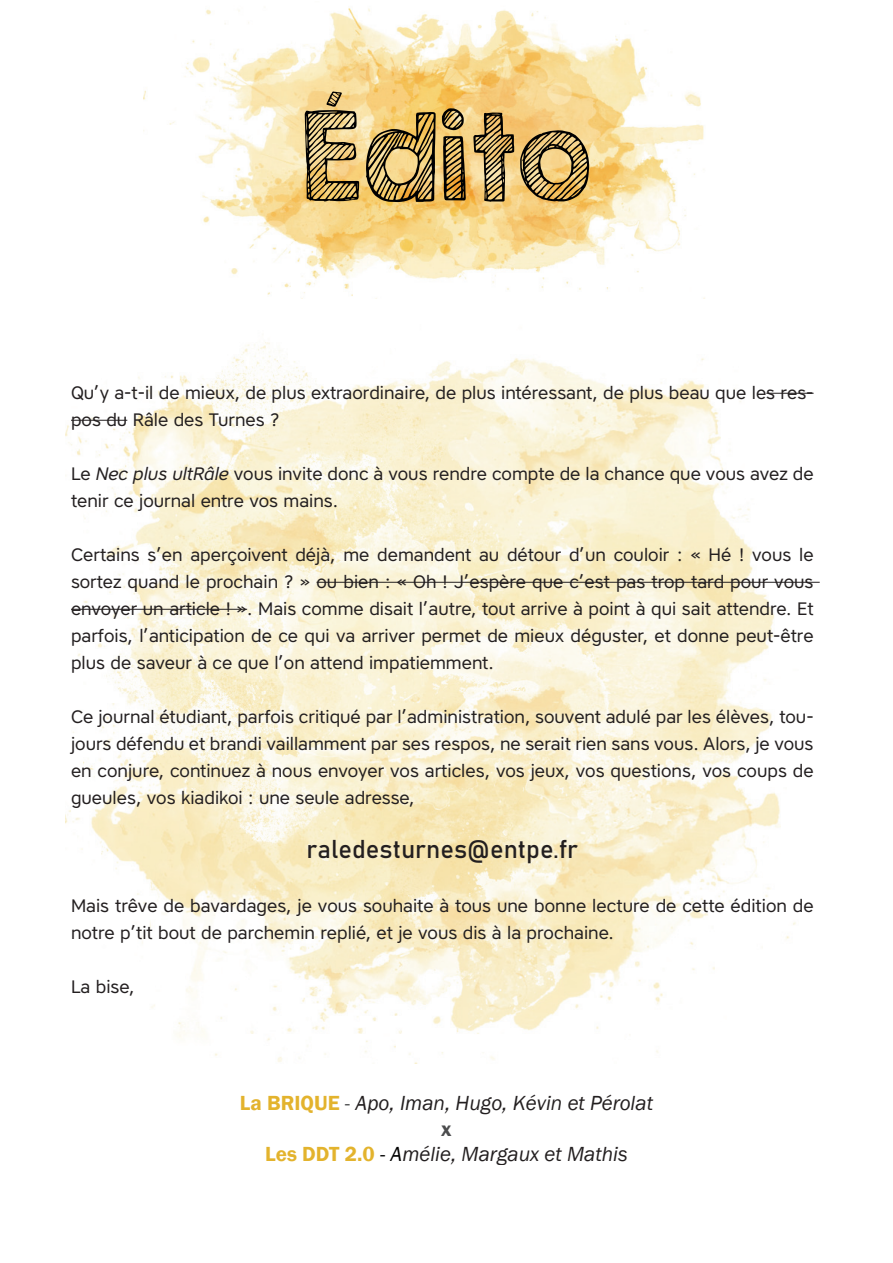
<style>
.page{position:relative;width:893px;height:1263px;background:#fff}
.page>*{position:absolute;margin:0;border:0;box-sizing:border-box;transform-origin:0 0}
.t1{font:108px "KG Second Chances Sketch";color:#000}
.t2{font:25.5px "Bahnschrift 400 100";color:#231f20}
.t3{font:italic 21px/25.2px "Franklin Gothic";color:#231f20;text-align:center}
.t4{font:18px/27px "Core Sans A45";color:#231f20}
.s1{font-style:italic}
.s2{font-weight:600;font-style:normal;color:#e3b32d}
.s3{font-style:normal;color:#4b4c4d}
.s4{font-weight:600;font-style:normal;color:#4b4c4d}
.s5{font-style:normal;color:#000}
.s6{color:#000}
</style>
<div class="page">
<img style="left:66px;top:342px;width:750px;height:721px">
<img style="left:144px;top:8px;width:561px;height:291px">
<hr style="left:766px;top:393px;width:48px;height:1px;background:#231f20">
<hr style="left:71px;top:420px;width:56px;height:1px;background:#231f20">
<hr style="left:317px;top:582px;width:503px;height:1px;background:#231f20">
<hr style="left:71px;top:609px;width:176px;height:1px;background:#231f20">
<h1 class="t1" style="left:301px;top:89px;width:292px">Édito</h1>
<p class="t4" style="left:71px;top:379px;width:744px">Qu’y a-t-il de mieux, de plus extraordinaire, de plus intéressant, de plus beau que les res&shy;pos du Râle des Turnes ?</p>
<p class="t4" style="left:71px;top:460px;width:744px">Le <span class="s1">Nec plus ultRâle</span> vous invite donc à vous rendre compte de la chance que vous avez de tenir ce journal entre vos mains.</p>
<p class="t4" style="left:71px;top:541px;width:744px;text-align:justify">Certains s’en aperçoivent déjà, me demandent au détour d’un couloir : « Hé ! vous le sortez quand le prochain ? » ou bien : « Oh ! J’espère que c’est pas trop tard pour vous envoyer un article ! ». Mais comme disait l’autre, tout arrive à point à qui sait attendre. Et parfois, l’anticipation de ce qui va arriver permet de mieux déguster, et donne peut-être plus de saveur à ce que l’on attend impatiemment.</p>
<p class="t4" style="left:71px;top:703px;width:744px;text-align:justify">Ce journal étudiant, parfois critiqué par l’administration, souvent adulé par les élèves, tou&shy;jours défendu et brandi vaillamment par ses respos, ne serait rien sans vous. Alors, je vous en conjure, continuez à nous envoyer vos articles, vos jeux, vos questions, vos coups de gueules, vos kiadikoi : une seule adresse,</p>
<h2 class="t2" style="left:307px;top:833px;width:273px">raledesturnes@entpe.fr</h2>
<p class="t4" style="left:71px;top:892px;width:744px">Mais trêve de bavardages, je vous souhaite à tous une bonne lecture de cette édition de notre p’tit bout de parchemin replié, et je vous dis à la prochaine.</p>
<p class="t4" style="left:71px;top:973px;width:65px">La bise,</p>
<p class="t3" style="left:240px;top:1090px;width:415px"><span class="s2">La BRIQUE</span> <span class="s3">-</span> Apo, Iman, Hugo, Kévin et Pérolat <span class="s4">x<br></span><span class="s2">Les DDT 2.0</span> <span class="s5">-</span> <span class="s6">A</span>mélie, Margaux et Mathis</p>
</div>
